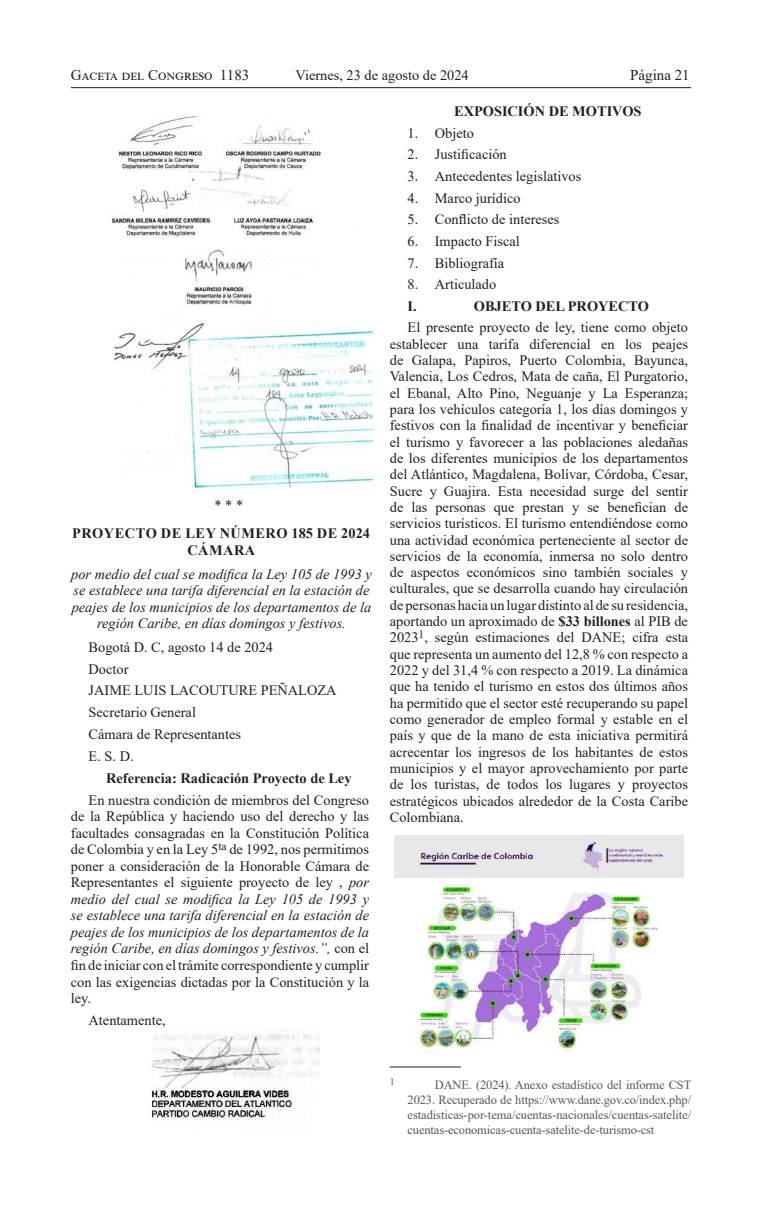
<style>
.page{position:relative;width:762px;height:1205px;background:#fff}
.page>*{position:absolute;margin:0;border:0;box-sizing:border-box;transform-origin:0 0}
.t1{font:15px "Times New Roman";color:#231f20}
.t2{font:14.38px/16.4px "Times New Roman";color:#231f20;text-align:justify}
.t3{font:italic 14.38px/16.5px "Times New Roman";color:#231f20;text-align:center}
.t4{font:700 14.38px "Times New Roman";color:#231f20}
.t5{font:700 14.38px/16.5px "Times New Roman";letter-spacing:.035em;color:#231f20;text-align:center}
.t6{font:12.5px/15px "Times New Roman";letter-spacing:-.01em;color:#57585a;text-align:justify}
.t7{font:10px "Times New Roman";color:#57585a}
.s1{font-style:italic}
.s2{font-weight:700}
</style>
<div class="page">
<hr style="left:71px;top:87px;width:620px;height:1px;background:#231f20">
<img style="left:111px;top:115px;width:261px;height:373px">
<img style="left:151px;top:1030px;width:169px;height:91px">
<img style="left:394px;top:835px;width:290px;height:219px">
<hr style="left:390px;top:1066px;width:71px;height:1px;background:#231f20">
<p class="t1" style="left:71px;top:65px;width:180px">Gaceta del Congreso 1183</p>
<p class="t2" style="left:296px;top:67px;width:175px">Viernes, 23 de agosto de 2024</p>
<p class="t1" style="left:630px;top:65px;width:61px">Página 21</p>
<p class="t2" style="left:214px;top:496px;width:30px">* * *</p>
<p class="t5" style="left:72px;top:525px;width:299px">PROYECTO DE LEY NÚMERO 185 DE 2024<br>CÁMARA</p>
<p class="t3" style="left:71px;top:565px;width:302px">por medio del cual se modifica la Ley 105 de 1993 y se establece una tarifa diferencial en la estación de peajes de los municipios de los departamentos de la región Caribe, en días domingos y festivos.</p>
<p class="t2" style="left:89px;top:635px;width:249px;line-height:21.9px;text-align:left">Bogotá D. C, agosto 14 de 2024<br>Doctor<br>JAIME LUIS LACOUTURE PEÑALOZA<br>Secretario General<br>Cámara de Representantes<br>E. S. D.</p>
<p class="t4" style="left:106px;top:767px;width:247px">Referencia: Radicación Proyecto de Ley</p>
<p class="t2" style="left:71px;top:791px;width:300px;text-indent:18px">En nuestra condición de miembros del Congreso de la República y haciendo uso del derecho y las facultades consagradas en la Constitución Política de Colombia y en la Ley 5<sup>ta</sup> de 1992, nos permitimos poner a consideración de la Honorable Cámara de Representantes el siguiente proyecto de ley , <span class="s1">por medio del cual se modifica la Ley 105 de 1993 y se establece una tarifa diferencial en la estación de peajes de los municipios de los departamentos de la región Caribe, en días domingos y festivos.”,</span> con el fin de iniciar con el trámite correspondiente y cumplir con las exigencias dictadas por la Constitución y la ley.</p>
<p class="t2" style="left:89px;top:1011px;width:79px">Atentamente,</p>
<p class="t4" style="left:454px;top:101px;width:189px">EXPOSICIÓN DE MOTIVOS</p>
<p class="t2" style="left:407px;top:124px;width:68px">1. Objeto</p>
<p class="t2" style="left:407px;top:146px;width:101px">2. Justificación</p>
<p class="t2" style="left:407px;top:167px;width:175px">3. Antecedentes legislativos</p>
<p class="t2" style="left:407px;top:189px;width:115px">4. Marco jurídico</p>
<p class="t2" style="left:407px;top:211px;width:153px">5. Conflicto de intereses</p>
<p class="t2" style="left:407px;top:232px;width:114px">6. Impacto Fiscal</p>
<p class="t2" style="left:407px;top:254px;width:98px">7. Bibliografía</p>
<p class="t2" style="left:407px;top:276px;width:90px">8. Articulado</p>
<p class="t4" style="left:407px;top:296px;width:11px">I.</p>
<p class="t4" style="left:474px;top:296px;width:177px">OBJETO DEL PROYECTO</p>
<p class="t2" style="left:390px;top:319px;width:300px;text-indent:18px">El presente proyecto de ley, tiene como objeto establecer una tarifa diferencial en los peajes de Galapa, Papiros, Puerto Colombia, Bayunca, Valencia, Los Cedros, Mata de caña, El Purgatorio, el Ebanal, Alto Pino, Neguanje y La Esperanza; para los vehículos categoría 1, los días domingos y festivos con la finalidad de incentivar y beneficiar el turismo y favorecer a las poblaciones aledañas de los diferentes municipios de los departamentos del Atlántico, Magdalena, Bolívar, Córdoba, Cesar, Sucre y Guajira. Esta necesidad surge del sentir de las personas que prestan y se benefician de servicios turísticos. El turismo entendiéndose como una actividad económica perteneciente al sector de servicios de la economía, inmersa no solo dentro de aspectos económicos sino también sociales y culturales, que se desarrolla cuando hay circulación de personas hacia un lugar distinto al de su residencia, aportando un aproximado de <span class="s2">$33 billones</span> al PIB de 2023<sup>1</sup>, según estimaciones del DANE; cifra esta que representa un aumento del 12,8 % con respecto a 2022 y del 31,4 % con respecto a 2019. La dinámica que ha tenido el turismo en estos dos últimos años ha permitido que el sector esté recuperando su papel como generador de empleo formal y estable en el país y que de la mano de esta iniciativa permitirá acrecentar los ingresos de los habitantes de estos municipios y el mayor aprovechamiento por parte de los turistas, de todos los lugares y proyectos estratégicos ubicados alrededor de la Costa Caribe Colombiana.</p>
<p class="t7" style="left:390px;top:1074px;width:6px">1</p>
<p class="t6" style="left:407px;top:1077px;width:285px;text-indent:27px">DANE. (2024). Anexo estadístico del informe CST 2023. Recuperado de https://www.dane.gov.co/index.php/ estadisticas-por-tema/cuentas-nacionales/cuentas-satelite/ cuentas-economicas-cuenta-satelite-de-turismo-cst</p>
</div>
